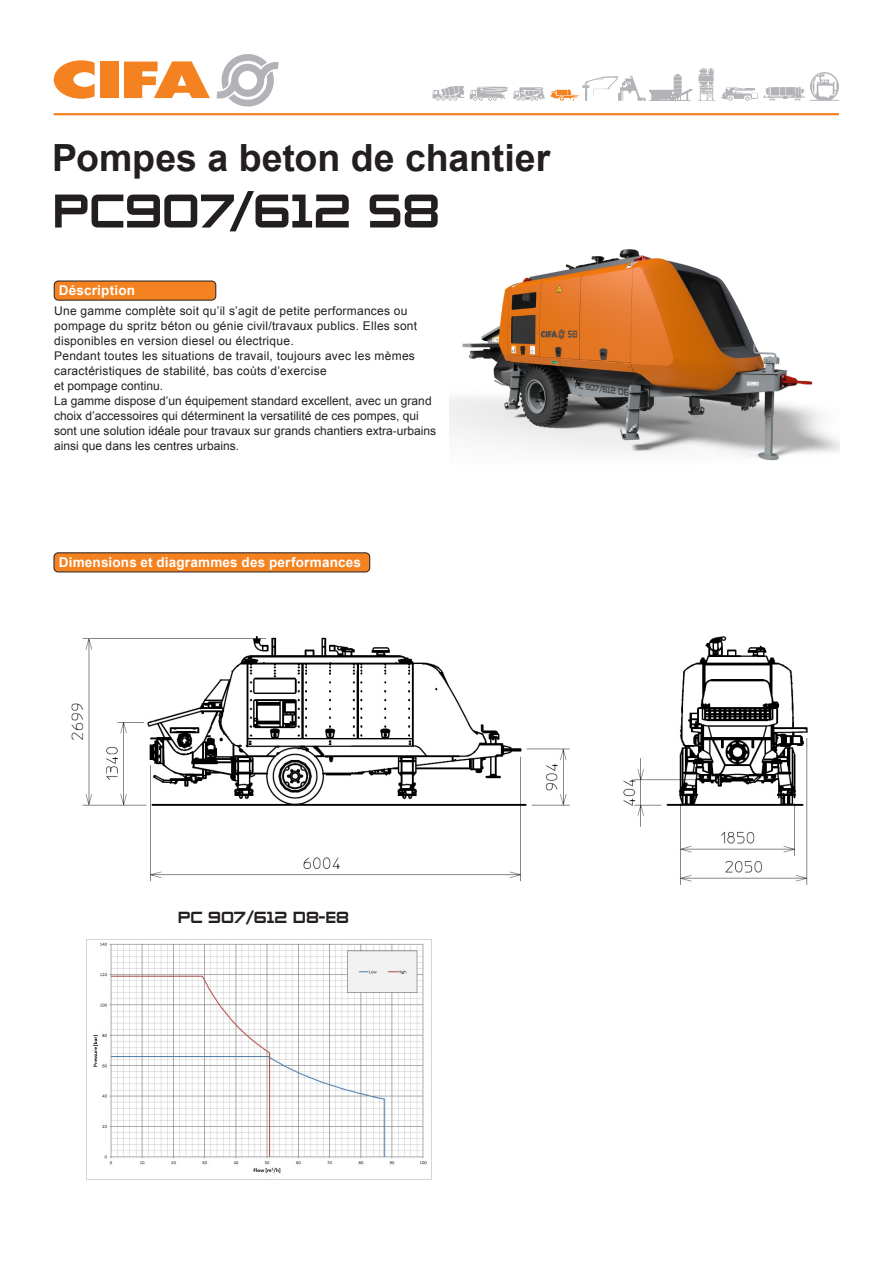
<style>
.page{position:relative;width:893px;height:1263px;background:#fff}
.page>*{position:absolute;margin:0;border:0;box-sizing:border-box;transform-origin:0 0}
.t1{font:52.5px "Zeroes Two";letter-spacing:.005em;color:#231f20}
.t2{font:700 37.5px "Arial";letter-spacing:-.005em;color:#231f20}
.t3{font:18px "Zeroes One";color:#231f20}
.t4{font:700 13.5px "Arial";letter-spacing:.015em;color:#fff}
.testo-paragrafo{font:12px/15px "Arial";letter-spacing:.02em;color:#231f20}
.testo-paragrafo-2{font:12px/15px "Arial";color:#231f20}
</style>
<div class="page">
<svg style="left:54px;top:60px;width:41px;height:39px"></svg>
<div style="left:100px;top:62px;width:18px;height:36px;background:#f58220"></div>
<svg style="left:124px;top:61px;width:86px;height:37px"></svg>
<svg style="left:217px;top:54px;width:62px;height:53px"></svg>
<hr style="left:54px;top:113px;width:785px;height:2px;background:#f58220">
<svg style="left:433px;top:86px;width:31px;height:15px"></svg>
<svg style="left:470px;top:87px;width:75px;height:14px"></svg>
<svg style="left:551px;top:68px;width:288px;height:33px"></svg>
<img style="left:71px;top:636px;width:737px;height:249px">
<img style="left:86px;top:939px;width:346px;height:241px">
<img style="left:450px;top:249px;width:389px;height:212px">
<div style="left:54px;top:553px;width:316px;height:19px;background:#f58220;border-radius:4px"></div>
<div style="left:54px;top:553px;width:316px;height:19px;border:1px solid #231f20;border-radius:4px"></div>
<div style="left:54px;top:281px;width:162px;height:19px;background:#f58220;border-radius:4px"></div>
<div style="left:54px;top:281px;width:162px;height:19px;border:1px solid #231f20;border-radius:4px"></div>
<p class="t2" style="left:52px;top:132px;width:500px">Pompes a beton de chantier</p>
<p class="t1" style="left:52px;top:179px;width:389px">PC907/612 S8</p>
<p class="t4" style="left:59px;top:282px;width:78px">Déscription</p>
<p class="testo-paragrafo" style="left:54px;top:304px;width:364px">Une gamme complète soit qu’il s’agit de petite performances ou pompage du spritz béton ou génie civil/travaux publics. Elles sont disponibles en version diesel ou électrique.</p>
<p class="testo-paragrafo" style="left:54px;top:349px;width:362px">Pendant toutes les situations de travail, toujours avec les mèmes caractéristiques de stabilité, bas coùts d’exercise<br>et pompage continu.</p>
<p class="testo-paragrafo-2" style="left:54px;top:394px;width:384px">La gamme dispose d’un équipement standard excellent, avec un grand choix d’accessoires qui déterminent la versatilité de ces pompes, qui sont une solution idéale pour travaux sur grands chantiers extra-urbains ainsi que dans les centres urbains.</p>
<p class="t4" style="left:59px;top:553px;width:304px">Dimensions et diagrammes des performances</p>
<h3 class="t3" style="left:178px;top:906px;width:173px">PC 907/612 D8-E8</h3>
</div>
